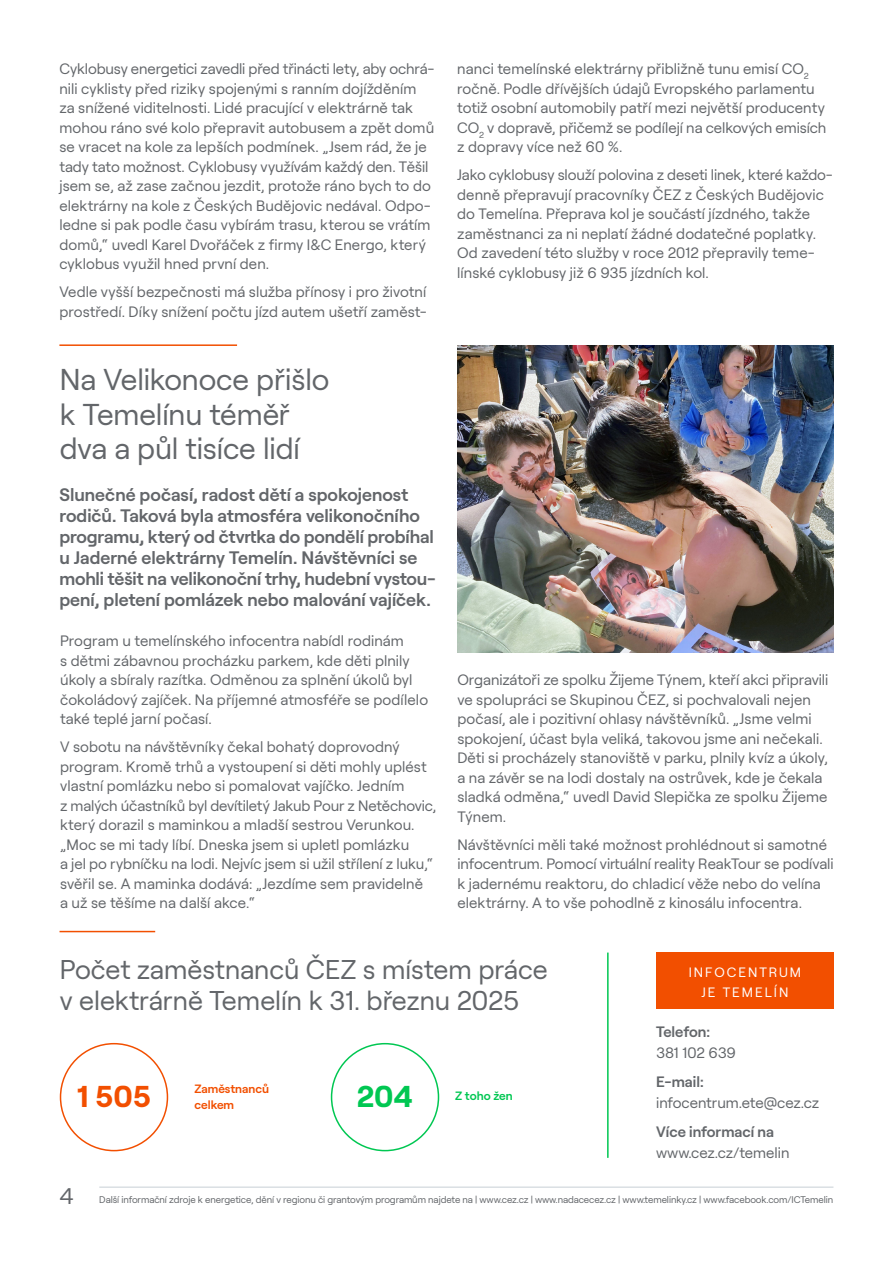
<style>
.page{position:relative;width:893px;height:1263px;background:#fff}
.page>*{position:absolute;margin:0;border:0;box-sizing:border-box;transform-origin:0 0}
.nadpis_článků_jeden_sloupec{font:30px/34.5px "Roobert CEZ";letter-spacing:-.005em;color:#63666a}
.čísla_v_infografice{font:700 30px "Roobert CEZ";color:#f24f00}
.čísla_v_infografice-2{font:700 30px "Roobert CEZ";color:#00c752}
.nadpis_clanku_více_sloupců{font:27px/31.5px "Roobert CEZ";color:#63666a}
.t1{font:22.5px "Roobert CEZ";color:#63666a}
.perex{font:600 18px/21px "Roobert CEZ";letter-spacing:-.005em;color:#63666a}
.body_text{font:15px/19.5px "Roobert CEZ";letter-spacing:.005em;color:#63666a}
.mezinadpis_uvnitr_clanku{font:600 15px "Roobert CEZ";color:#63666a}
.button_text{font:13.5px/19.5px "Roobert CEZ";letter-spacing:.15em;color:#fff;text-align:center}
.popisek_infografiky{font:600 12px/16.5px "Roobert CEZ";color:#f24f00}
.popisek_infografiky-2{font:600 12px "Roobert CEZ";color:#00c752}
.t2{font:9.6px "Roobert CEZ";letter-spacing:-.005em;color:#63666a}
</style>
<div class="page">
<hr style="left:99px;top:1186px;width:734px;height:2px;background:#dadfe3">
<div style="left:331px;top:1043px;width:108px;height:108px;border:2px solid #00c752;border-radius:50%"></div>
<div style="left:60px;top:1043px;width:108px;height:108px;border:2px solid #f24f00;border-radius:50%"></div>
<hr style="left:607px;top:952px;width:2px;height:206px;background:#00c752">
<div style="left:656px;top:952px;width:178px;height:56px;background:#f24f00"></div>
<hr style="left:59px;top:344px;width:178px;height:2px;background:#f24f00">
<hr style="left:60px;top:931px;width:95px;height:1px;background:#f24f00">
<img style="left:457px;top:346px;width:377px;height:306px">
<p class="body_text" style="left:59px;top:58px;width:377px">Cyklobusy energetici zavedli před třinácti lety, aby ochrá&shy;nili cyklisty před riziky spojenými s ranním dojížděním za snížené viditelnosti. Lidé pracující v elektrárně tak mohou ráno své kolo přepravit autobusem a zpět domů se vracet na kole za lepších podmínek. „Jsem rád, že je tady tato možnost. Cyklobusy využívám každý den. Těšil jsem se, až zase začnou jezdit, protože ráno bych to do elektrárny na kole z Českých Budějovic nedával. Odpo&shy;ledne si pak podle času vybírám trasu, kterou se vrátím domů,“ uvedl Karel Dvořáček z firmy I&amp;C Energo, který cyklobus využil hned první den.</p>
<p class="body_text" style="left:59px;top:281px;width:369px">Vedle vyšší bezpečnosti má služba přínosy i pro životní prostředí. Díky snížení počtu jízd autem ušetří zaměst-</p>
<p class="nadpis_článků_jeden_sloupec" style="left:60px;top:360px;width:271px">Na Velikonoce přišlo k Temelínu téměř dva a půl tisíce lidí</p>
<p class="perex" style="left:59px;top:482px;width:378px">Slunečné počasí, radost dětí a spokojenost rodičů. Taková byla atmosféra velikonočního programu, který od čtvrtka do pondělí probíhal u Jaderné elektrárny Temelín. Návštěvníci se mohli těšit na velikonoční trhy, hudební vystou&shy;pení, pletení pomlázek nebo malování vajíček.</p>
<p class="body_text" style="left:60px;top:630px;width:369px">Program u temelínského infocentra nabídl rodinám<br>s dětmi zábavnou procházku parkem, kde děti plnily úkoly a sbíraly razítka. Odměnou za splnění úkolů byl čokoládový zajíček. Na příjemné atmosféře se podílelo také teplé jarní počasí.</p>
<p class="body_text" style="left:60px;top:736px;width:378px">V sobotu na návštěvníky čekal bohatý doprovodný program. Kromě trhů a vystoupení si děti mohly uplést vlastní pomlázku nebo si pomalovat vajíčko. Jedním<br>z malých účastníků byl devítiletý Jakub Pour z Netěchovic, který dorazil s maminkou a mladší sestrou Verunkou. „Moc se mi tady líbí. Dneska jsem si upletl pomlázku<br>a jel po rybníčku na lodi. Nejvíc jsem si užil střílení z luku,“ svěřil se. A maminka dodává: „Jezdíme sem pravidelně<br>a už se těšíme na další akce.“</p>
<p class="body_text" style="left:457px;top:58px;width:371px">nanci temelínské elektrárny přibližně tunu emisí CO<sub>2 </sub>ročně. Podle dřívějších údajů Evropského parlamentu totiž osobní automobily patří mezi největší producenty CO<sub>2</sub> v dopravě, přičemž se podílejí na celkových emisích z dopravy více než 60 %.</p>
<p class="body_text" style="left:457px;top:164px;width:377px">Jako cyklobusy slouží polovina z deseti linek, které každo&shy;denně přepravují pracovníky ČEZ z Českých Budějovic do Temelína. Přeprava kol je součástí jízdného, takže zaměstnanci za ni neplatí žádné dodatečné poplatky.<br>Od zavedení této služby v roce 2012 přepravily teme&shy;línské cyklobusy již 6 935 jízdních kol.</p>
<p class="body_text" style="left:457px;top:669px;width:372px">Organizátoři ze spolku Žijeme Týnem, kteří akci připravili ve spolupráci se Skupinou ČEZ, si pochvalovali nejen počasí, ale i pozitivní ohlasy návštěvníků. „Jsme velmi spokojení, účast byla veliká, takovou jsme ani nečekali.<br>Děti si procházely stanoviště v parku, plnily kvíz a úkoly, a na závěr se na lodi dostaly na ostrůvek, kde je čekala sladká odměna,“ uvedl David Slepička ze spolku Žijeme Týnem.</p>
<p class="body_text" style="left:457px;top:834px;width:378px">Návštěvníci měli také možnost prohlédnout si samotné infocentrum. Pomocí virtuální reality ReakTour se podívali k jadernému reaktoru, do chladicí věže nebo do velína elektrárny. A to vše pohodlně z kinosálu infocentra.</p>
<p class="nadpis_clanku_více_sloupců" style="left:60px;top:951px;width:489px">Počet zaměstnanců ČEZ s místem práce v elektrárně Temelín k 31. březnu 2025</p>
<p class="popisek_infografiky" style="left:195px;top:1079px;width:76px">Zaměstnanců celkem</p>
<p class="popisek_infografiky-2" style="left:455px;top:1087px;width:59px">Z toho žen</p>
<p class="čísla_v_infografice" style="left:77px;top:1073px;width:76px">1 505</p>
<p class="čísla_v_infografice-2" style="left:357px;top:1073px;width:58px">204</p>
<p class="button_text" style="left:689px;top:962px;width:114px">INFOCENTRUM<br>JE TEMELÍN</p>
<p class="mezinadpis_uvnitr_clanku" style="left:656px;top:1020px;width:56px">Telefon:</p>
<p class="body_text" style="left:656px;top:1042px;width:81px">381 102 639</p>
<p class="mezinadpis_uvnitr_clanku" style="left:656px;top:1070px;width:49px">E-mail:</p>
<p class="body_text" style="left:656px;top:1092px;width:164px">infocentrum.ete@cez.cz</p>
<p class="mezinadpis_uvnitr_clanku" style="left:656px;top:1120px;width:119px">Více informací na</p>
<p class="body_text" style="left:656px;top:1142px;width:135px">www.cez.cz/temelin</p>
<h3 class="t1" style="left:60px;top:1179px;width:16px">4</h3>
<p class="t2" style="left:99px;top:1192px;width:735px">Další informační zdroje k energetice, dění v regionu či grantovým programům najdete na | www.cez.cz | www.nadacecez.cz | www.temelinky.cz | www.facebook.com/ICTemelin</p>
</div>
